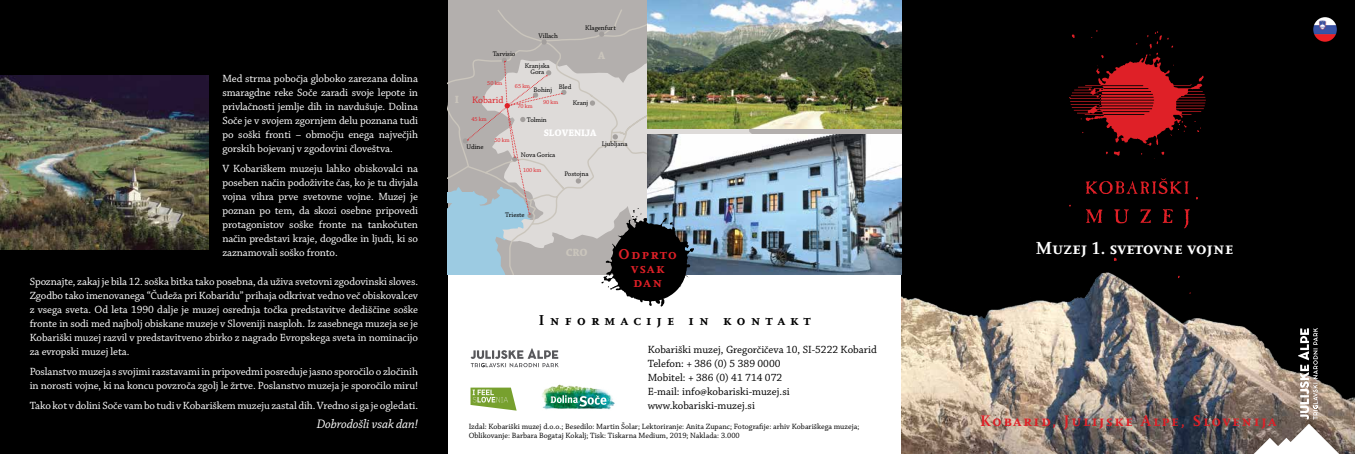
<style>
.page{position:relative;width:1355px;height:454px;background:#fff}
.page>*{position:absolute;margin:0;border:0;box-sizing:border-box;transform-origin:0 0}
.t1{font:700 18.3px "Scala Caps CE";color:#fff}
.t2{font:700 16px "Scala Caps CE";letter-spacing:.11em;color:#df2027}
.t3{font:700 15px "Scala Caps CE";letter-spacing:.35em;color:#000}
.t4{font:700 15px/14px "Scala Caps CE";letter-spacing:.1em;color:#df2027;text-align:center}
.t5{font:italic 13px "Chaparral Pro";letter-spacing:-.01em;color:#fff}
.t6{font:700 11.1px "Chaparral Pro";color:#cac5bc}
.t7{font:11px/14px "Chaparral Pro";letter-spacing:-.01em;color:#fff;text-align:justify}
.t8{font:11px/14px "Chaparral Pro";color:#000}
.t9{font:700 10px "Chaparral Pro";letter-spacing:-.01em;color:#fff}
.t10{font:9.7px "Chaparral Pro";letter-spacing:-.01em;color:#df2027}
.t11{font:8px/9.6px "Chaparral Pro";color:#000}
.t12{font:7px/6px "Chaparral Pro";letter-spacing:-.01em;color:#000;text-align:center}
.t13{font:6px "Chaparral Pro";letter-spacing:-.01em;color:#df2027}
</style>
<div class="page">
<div style="left:0;top:0;width:448px;height:454px;background:#000"></div>
<div style="left:901px;top:0;width:454px;height:454px;background:#000"></div>
<img style="left:901px;top:266px;width:454px;height:188px">
<svg style="left:1069px;top:30px;width:137px;height:129px"></svg>
<svg style="left:1086px;top:209px;width:104px;height:19px"></svg>
<svg style="left:1086px;top:178px;width:103px;height:16px"></svg>
<img style="left:0;top:76px;width:209px;height:173px">
<svg style="left:482px;top:0;width:377px;height:249px;fill:#b3afad"></svg>
<svg style="left:566px;top:38px;width:285px;height:188px"></svg>
<svg style="left:448px;top:8px;width:175px;height:159px"></svg>
<svg style="left:590px;top:100px;width:5px;height:6px"></svg>
<svg style="left:613px;top:134px;width:5px;height:5px"></svg>
<svg style="left:541px;top:39px;width:6px;height:6px"></svg>
<svg style="left:598px;top:5px;width:50px;height:33px"></svg>
<svg style="left:576px;top:178px;width:5px;height:5px"></svg>
<svg style="left:448px;top:58px;width:118px;height:217px"></svg>
<img style="left:542px;top:384px;width:73px;height:26px">
<svg style="left:551px;top:395px;width:55px;height:11px"></svg>
<svg style="left:471px;top:387px;width:46px;height:23px"></svg>
<img style="left:1313px;top:17px;width:24px;height:25px">
<svg style="left:471px;top:348px;width:88px;height:19px"></svg>
<img style="left:648px;top:134px;width:253px;height:141px">
<img style="left:648px;top:0;width:254px;height:129px">
<svg style="left:601px;top:208px;width:93px;height:98px"></svg>
<svg style="left:1254px;top:328px;width:85px;height:126px"></svg>
<p class="t7" style="left:222px;top:72px;width:197px">Med strma pobočja globoko zarezana dolina smaragdne reke Soče zaradi svoje lepote in privlačnosti jemlje dih in navdušuje. Dolina Soče je v svojem zgornjem delu poznana tudi po soški fronti – območju enega največjih gorskih bojevanj v zgodovini človeštva.</p>
<p class="t7" style="left:222px;top:162px;width:197px">V Kobariškem muzeju lahko obiskovalci na poseben način podoživite čas, ko je tu divjala vojna vihra prve svetovne vojne. Muzej je poznan po tem, da skozi osebne pripovedi protagonistov soške fronte na tankočuten način predstavi kraje, dogodke in ljudi, ki so zaznamovali soško fronto.</p>
<p class="t7" style="left:30px;top:275px;width:390px">Spoznajte, zakaj je bila 12. soška bitka tako posebna, da uživa svetovni zgodovinski sloves.<br>Zgodbo tako imenovanega “Čudeža pri Kobaridu” prihaja odkrivat vedno več obiskovalcev z vsega sveta. Od leta 1990 dalje je muzej osrednja točka predstavitve dediščine soške fronte in sodi med najbolj obiskane muzeje v Sloveniji nasploh. Iz zasebnega muzeja se je Kobariški muzej razvil v predstavitveno zbirko z nagrado Evropskega sveta in nominacijo za evropski muzej leta.</p>
<p class="t7" style="left:30px;top:364px;width:390px">Poslanstvo muzeja s svojimi razstavami in pripovedmi posreduje jasno sporočilo o zločinih in norosti vojne, ki na koncu povzroča zgolj le žrtve. Poslanstvo muzeja je sporočilo miru!</p>
<p class="t7" style="left:30px;top:398px;width:390px">Tako kot v dolini Soče vam bo tudi v Kobariškem muzeju zastal dih. Vredno si ga je ogledati.</p>
<p class="t5" style="left:317px;top:416px;width:103px">Dobrodošli vsak dan!</p>
<p class="t6" style="left:455px;top:93px;width:6px">I</p>
<p class="t12" style="left:493px;top:51px;width:24px">Tarvisio</p>
<p class="t12" style="left:539px;top:33px;width:21px">Villach</p>
<p class="t12" style="left:525px;top:63px;width:26px">Kranjska<br>Gora</p>
<p class="t13" style="left:487px;top:80px;width:17px">50 km</p>
<p class="t12" style="left:559px;top:84px;width:14px">Bled</p>
<p class="t13" style="left:515px;top:83px;width:17px">65 km</p>
<p class="t12" style="left:534px;top:87px;width:20px">Bohinj</p>
<p class="t12" style="left:585px;top:25px;width:32px">Klagenfurt</p>
<p class="t6" style="left:598px;top:49px;width:9px">A</p>
<p class="t10" style="left:472px;top:95px;width:33px">Kobarid</p>
<p class="t13" style="left:517px;top:103px;width:17px">70 km</p>
<p class="t13" style="left:543px;top:99px;width:17px">90 km</p>
<p class="t12" style="left:573px;top:100px;width:17px">Kranj</p>
<p class="t13" style="left:471px;top:116px;width:17px">45 km</p>
<p class="t12" style="left:527px;top:117px;width:21px">Tolmin</p>
<p class="t12" style="left:467px;top:144px;width:18px">Udine</p>
<p class="t13" style="left:495px;top:137px;width:17px">50 km</p>
<p class="t9" style="left:544px;top:127px;width:54px">SLOVENIJA</p>
<p class="t12" style="left:602px;top:141px;width:27px">Ljubljana</p>
<p class="t12" style="left:521px;top:152px;width:36px">Nova Gorica</p>
<p class="t13" style="left:523px;top:167px;width:20px">100 km</p>
<p class="t12" style="left:564px;top:171px;width:26px">Postojna</p>
<p class="t12" style="left:505px;top:212px;width:21px">Trieste</p>
<p class="t6" style="left:566px;top:246px;width:23px">CRO</p>
<h3 class="t4" style="left:619px;top:247px;width:60px">Odprto vsak dan</h3>
<h3 class="t3" style="left:539px;top:312px;width:273px">Informacije in kontakt</h3>
<p class="t8" style="left:648px;top:342px;width:231px">Kobariški muzej, Gregorčičeva 10, SI-5222 Kobarid Telefon: + 386 (0) 5 389 0000<br>Mobitel: + 386 (0) 41 714 072<br>E-mail: info@kobariski-muzej.si www.kobariski-muzej.si</p>
<p class="t11" style="left:469px;top:421px;width:392px">Izdal: Kobariški muzej d.o.o.; Besedilo: Martin Šolar; Lektoriranje: Anita Zupanc; Fotografije: arhiv Kobariškega muzeja;<br>Oblikovanje: Barbara Bogataj Kokalj; Tisk: Tiskarna Medium, 2019; Naklada: 3.000</p>
<h1 class="t1" style="left:1036px;top:238px;width:199px">Muzej 1. svetovne vojne</h1>
<h2 class="t2" style="left:980px;top:411px;width:297px">Kobarid, Julijske Alpe, Slovenija</h2>
</div>
